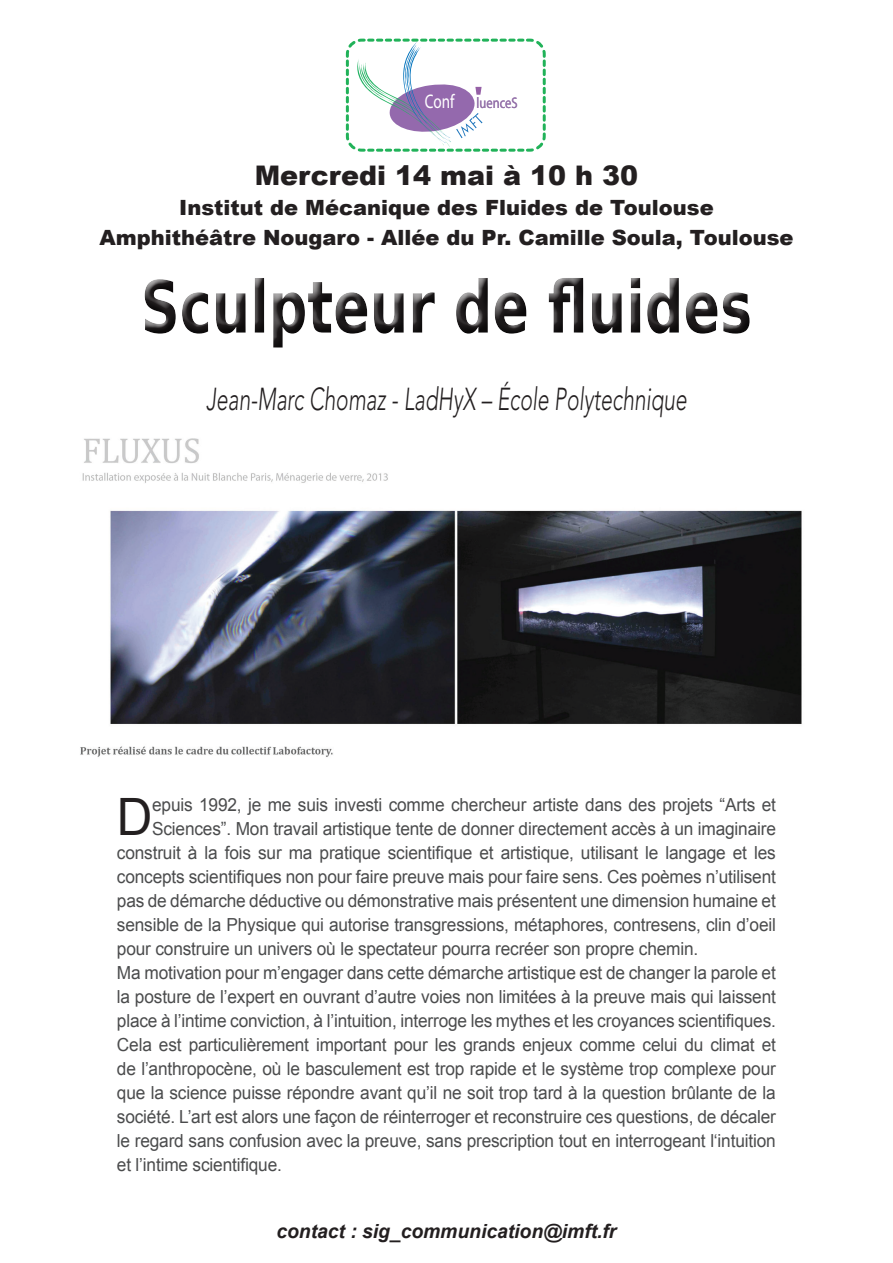
<style>
.page{position:relative;width:893px;height:1263px;background:#fff}
.page>*{position:absolute;margin:0;border:0;box-sizing:border-box;transform-origin:0 0}
.t1{font:51.6px "Arial";color:#231f20;scale:.96 1}
.t2{font:italic 300 31.5px "Avenir LT Std";color:#231f20;scale:.67 1}
.t3{font:900 27px "Arial";color:#231f20}
.t4{font:900 21px/30px "Arial";color:#231f20;text-align:center}
.t5{font:italic 700 19.5px "Arial";color:#231f20}
.t6{font:18px "Arial";letter-spacing:-.01em;color:#4b4c4d;scale:.96 1}
.t7{font:15.45px "Myriad Pro";color:#9469ad;scale:.81 1}
.s1{font-size:19.8px;color:#fff}
.s2{font-size:32.7px;color:#9560a6}
</style>
<div class="page">
<div style="left:137px;top:271px;width:623px;height:88px;background:#231f20;opacity:.69"></div>
<svg style="left:345px;top:38px;width:201px;height:114px"></svg>
<img style="left:80px;top:438px;width:722px;height:319px">
<p class="t7" style="left:425px;top:93px;width:116px"><span class="s1">Conf</span> <span class="s2">'</span>luenceS</p>
<h3 class="t3" style="left:255px;top:156px;width:385px">Mercredi 14 mai à 10 h 30</h3>
<p class="t4" style="left:99px;top:192px;width:696px">Institut de Mécanique des Fluides de Toulouse<br>Amphithéâtre Nougaro - Allée du Pr. Camille Soula, Toulouse</p>
<h2 class="t2" style="left:206px;top:381px;width:719px">Jean-Marc Chomaz - LadHyX – École Polytechnique</h2>
<h1 class="t1" style="left:117px;top:783px;width:39px">D</h1>
<p class="t6" style="left:152px;top:793px;width:651px">epuis 1992, je me suis investi comme chercheur artiste dans des projets “Arts et</p>
<p class="t6" style="left:152px;top:817px;width:651px">Sciences”. Mon travail artistique tente de donner directement accès à un imaginaire</p>
<p class="t6" style="left:117px;top:841px;width:688px">construit à la fois sur ma pratique scientifique et artistique, utilisant le langage et les</p>
<p class="t6" style="left:117px;top:865px;width:688px">concepts scientifiques non pour faire preuve mais pour faire sens. Ces poèmes n’utilisent</p>
<p class="t6" style="left:117px;top:889px;width:688px">pas de démarche déductive ou démonstrative mais présentent une dimension humaine et</p>
<p class="t6" style="left:117px;top:913px;width:688px">sensible de la Physique qui autorise transgressions, métaphores, contresens, clin d’oeil</p>
<p class="t6" style="left:117px;top:937px;width:607px">pour construire un univers où le spectateur pourra recréer son propre chemin.</p>
<p class="t6" style="left:117px;top:961px;width:688px">Ma motivation pour m’engager dans cette démarche artistique est de changer la parole et</p>
<p class="t6" style="left:117px;top:985px;width:688px">la posture de l’expert en ouvrant d’autre voies non limitées à la preuve mais qui laissent</p>
<p class="t6" style="left:117px;top:1009px;width:688px">place à l’intime conviction, à l’intuition, interroge les mythes et les croyances scientifiques.</p>
<p class="t6" style="left:117px;top:1033px;width:688px">Cela est particulièrement important pour les grands enjeux comme celui du climat et</p>
<p class="t6" style="left:117px;top:1057px;width:688px">de l’anthropocène, où le basculement est trop rapide et le système trop complexe pour</p>
<p class="t6" style="left:117px;top:1081px;width:688px">que la science puisse répondre avant qu’il ne soit trop tard à la question brûlante de la</p>
<p class="t6" style="left:117px;top:1105px;width:688px">société. L’art est alors une façon de réinterroger et reconstruire ces questions, de décaler</p>
<p class="t6" style="left:117px;top:1129px;width:688px">le regard sans confusion avec la preuve, sans prescription tout en interrogeant l‘intuition</p>
<p class="t6" style="left:117px;top:1153px;width:173px">et l’intime scientifique.</p>
<p class="t5" style="left:276px;top:1218px;width:341px">contact : sig_communication@imft.fr</p>
</div>
